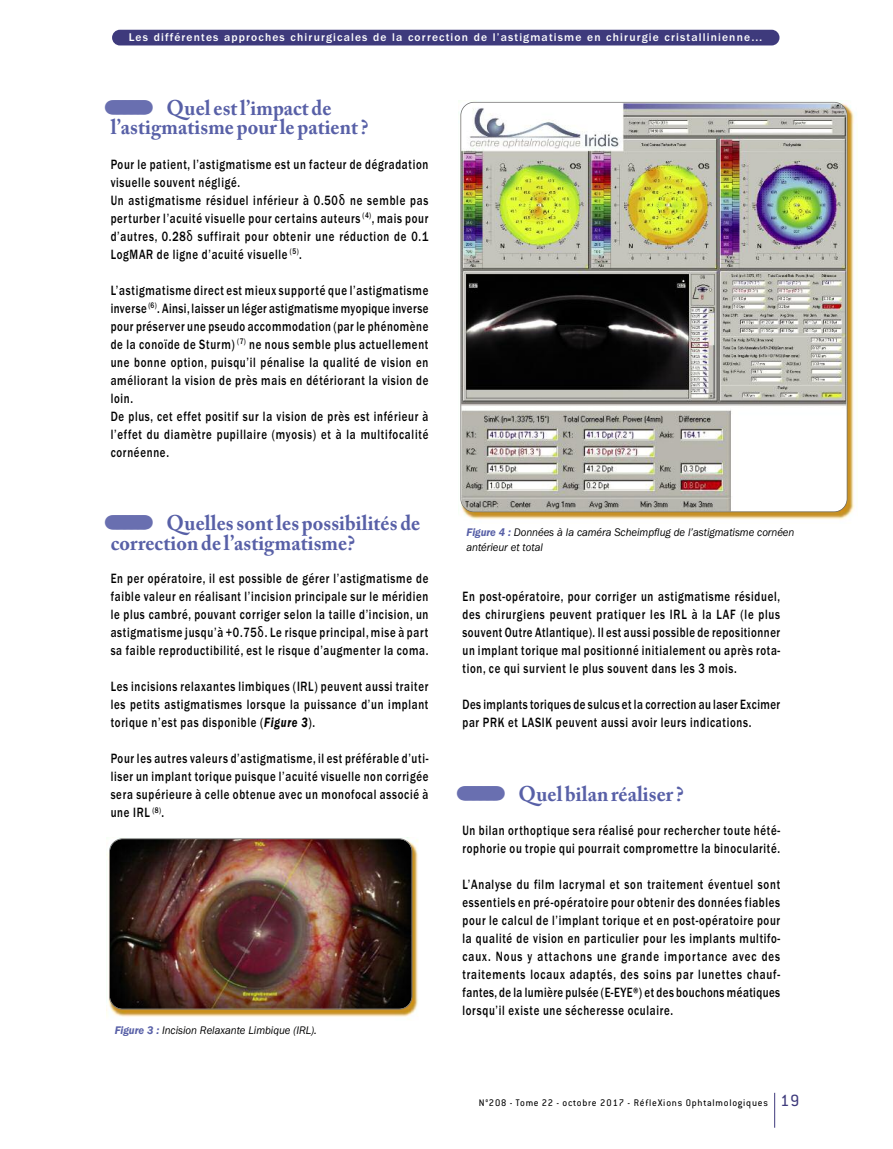
<style>
.page{position:relative;width:893px;height:1149px;background:#fff}
.page>*{position:absolute;margin:0;border:0;box-sizing:border-box;transform-origin:0 0}
.t1{font:700 21.15px/19.5px "Adobe Caslon Pro";letter-spacing:.005em;color:#5860a7;text-align:center;scale:.95 1}
.t2{font:500 13.95px/18px "ITC Franklin Gothic Std";letter-spacing:.065em;color:#000;text-align:justify;scale:.78 1}
.t3{font:500 13.95px/18px "ITC Franklin Gothic Std";letter-spacing:.045em;color:#000;scale:.78 1}
.t4{font:500 11.55px "ITC Franklin Gothic Std";letter-spacing:.1em;color:#fff}
.t5{font:italic 11.4px/14.2px "ITC Franklin Gothic Std";letter-spacing:-.005em;color:#000;scale:.95 1}
.t6{font:10.5px "Conduit ITC Std";letter-spacing:.075em;color:#000}
.s1{font-family:"Lucida Grande";font-weight:400;font-size:34.5px;color:#696fb0}
.s2{font-family:"Lucida Grande";font-weight:400}
.s3{font-weight:600;font-style:italic}
.s4{font-weight:600;color:#5860a7}
.s5{font-size:17.85px;color:#3e3a7c}
</style>
<div class="page">
<hr style="left:774px;top:1092px;width:1px;height:35px;background:#3e3a7c">
<div style="left:112px;top:30px;width:667px;height:15px;background:#3e3a7c;border-radius:8px"></div>
<img style="left:461px;top:101px;width:394px;height:419px">
<img style="left:461px;top:103px;width:386px;height:408px;border-radius:13px">
<div style="left:460px;top:102px;width:387px;height:410px;border:2px solid #707070;border-radius:14px"></div>
<img style="left:108px;top:837px;width:310px;height:180px">
<img style="left:110px;top:838px;width:302px;height:170px;border-radius:13px">
<div style="left:109px;top:838px;width:303px;height:171px;border:2px solid #707070;border-radius:14px"></div>
<p class="t4" style="left:129px;top:34px;width:636px">Les différentes approches chirurgicales de la correction de l’astigmatisme en chirurgie cristallinienne…</p>
<h1 class="t1" style="left:111px;top:100px;width:273px"><span class="s1">●</span> Quel estl’impact de l’astigmatisme pourle patient?</h1>
<p class="t2" style="left:111px;top:156px;width:409px;text-align:left">Pour le patient, l’astigmatisme est un facteur de dégradation visuelle souvent négligé.<br>Un astigmatisme résiduel inférieur à 0.50<span class="s2">δ</span> ne semble pas perturber l’acuité visuelle pour certains auteurs <sup>(4)</sup>, mais pour d’autres, 0.28<span class="s2">δ</span> suffirait pour obtenir une réduction de 0.1<br>LogMAR de ligne d’acuité visuelle <sup>(5)</sup>.</p>
<p class="t2" style="left:111px;top:282px;width:409px;text-align:left">L’astigmatisme direct est mieux supporté que l’astigmatisme inverse <sup>(6)</sup>. Ainsi, laisser un léger astigmatisme myopique inverse pour préserver une pseudo accommodation (par le phénomène de la conoïde de Sturm) <sup>(7)</sup> ne nous semble plus actuellement une bonne option, puisqu’il pénalise la qualité de vision en améliorant la vision de près mais en détériorant la vision de loin.<br>De plus, cet effet positif sur la vision de près est inférieur à l’effet du diamètre pupillaire (myosis) et à la multifocalité cornéenne.</p>
<h1 class="t1" style="left:111px;top:515px;width:327px;text-align:left;text-indent:25px"><span class="s1">●</span> Quellessontles possibilités de correctionde l’astigmatisme?</h1>
<p class="t2" style="left:111px;top:570px;width:409px">En per opératoire, il est possible de gérer l’astigmatisme de faible valeur en réalisant l’incision principale sur le méridien le plus cambré, pouvant corriger selon la taille d’incision, un astigmatisme jusqu’à +0.75<span class="s2">δ</span>. Le risque principal, mise à part sa faible reproductibilité, est le risque d’augmenter la coma.</p>
<p class="t2" style="left:111px;top:678px;width:409px">Les incisions relaxantes limbiques (IRL) peuvent aussi traiter les petits astigmatismes lorsque la puissance d’un implant torique n’est pas disponible (<span class="s3">Figure 3</span>).</p>
<p class="t2" style="left:111px;top:750px;width:409px">Pour les autres valeurs d’astigmatisme, il est préférable d’uti&shy;liser un implant torique puisque l’acuité visuelle non corrigée sera supérieure à celle obtenue avec un monofocal associé à une IRL <sup>(8)</sup>.</p>
<p class="t5" style="left:115px;top:1023px;width:214px"><span class="s4">Figure 3 :</span> Incision Relaxante Limbique (IRL).</p>
<p class="t5" style="left:466px;top:526px;width:347px"><span class="s4">Figure 4 :</span> Données à la caméra Scheimpflug de l’astigmatisme cornéen antérieur et total</p>
<p class="t2" style="left:462px;top:588px;width:409px">En post-opératoire, pour corriger un astigmatisme résiduel, des chirurgiens peuvent pratiquer les IRL à la LAF (le plus souvent Outre Atlantique). Il est aussi possible de repositionner un implant torique mal positionné initialement ou après rota&shy;tion, ce qui survient le plus souvent dans les 3 mois.</p>
<p class="t3" style="left:462px;top:696px;width:409px">Des implants toriques de sulcus et la correction au laser Excimer par PRK et LASIK peuvent aussi avoir leurs indications.</p>
<h1 class="t1" style="left:488px;top:785px;width:208px"><span class="s1">●</span> Quel bilanréaliser?</h1>
<p class="t2" style="left:462px;top:822px;width:409px">Un bilan orthoptique sera réalisé pour rechercher toute hété&shy;rophorie ou tropie qui pourrait compromettre la binocularité.</p>
<p class="t2" style="left:462px;top:876px;width:409px">L’Analyse du film lacrymal et son traitement éventuel sont essentiels en pré-opératoire pour obtenir des données fiables pour le calcul de l’implant torique et en post-opératoire pour la qualité de vision en particulier pour les implants multifo&shy;caux. Nous y attachons une grande importance avec des traitements locaux adaptés, des soins par lunettes chauf&shy;fantes, de la lumière pulsée (E-EYE®) et des bouchons méatiques lorsqu’il existe une sécheresse oculaire.</p>
<p class="t6" style="left:479px;top:1099px;width:322px">N°208 - Tome 22 - octobre 2017 - RéfleXions Ophtalmologiques <span class="s5">19</span></p>
</div>
